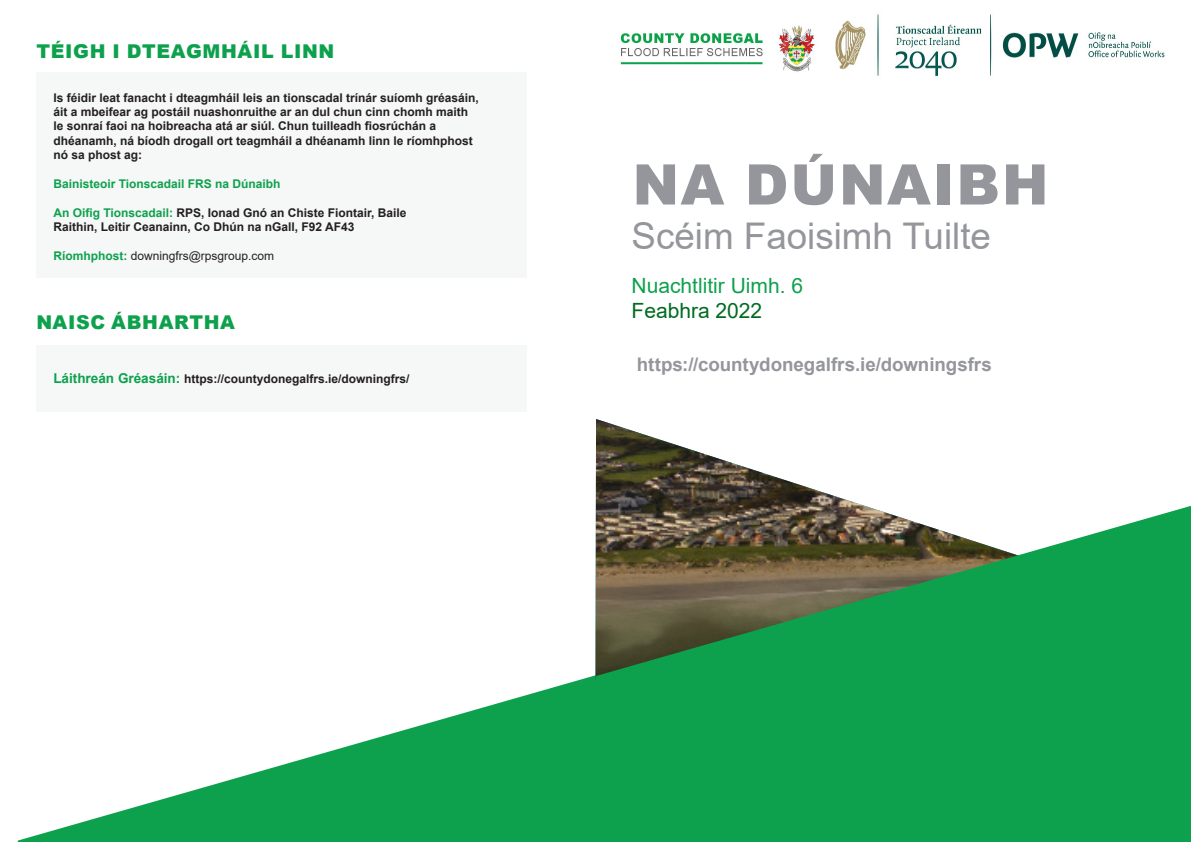
<style>
.page{position:relative;width:1191px;height:842px;background:#fff}
.page>*{position:absolute;margin:0;border:0;box-sizing:border-box;transform-origin:0 0}
.t1{font:900 56px "Arial";letter-spacing:.035em;color:#94969c}
.Webaddress{font:36.8px "Arial";color:#94969c}
.Webaddress-2{font:21px/25.2px "Arial";color:#0da14d}
.t2{font:900 19px "Arial";letter-spacing:.035em;color:#0da14d}
.Webaddress-3{font:700 18.8px "Arial";color:#94969c}
.t3{font:700 12px "Arial";color:#231f20}
.t4{font:700 12px "Arial";color:#0da14d}
.t5{font:12px "Arial";color:#231f20}
.s1{color:#0da14d}
.s2{font-weight:700;color:#0da14d}
.s3{font-size:13.5px;color:#0da14d}
.s4{color:#006b20}
</style>
<div class="page">
<img style="left:620px;top:14px;width:545px;height:62px">
<div style="left:36px;top:72px;width:490px;height:205px;background:#f6f7f7"></div>
<div style="left:36px;top:345px;width:490px;height:66px;background:#f6f7f7"></div>
<svg style="left:18px;top:675px;width:577px;height:167px;fill:#12a351"></svg>
<img style="left:595px;top:419px;width:596px;height:87px">
<svg style="left:595px;top:506px;width:596px;height:336px;background:#299551"></svg>
<p class="t2" style="left:36px;top:37px;width:299px">TÉIGH I DTEAGMHÁIL LINN</p>
<p class="t3" style="left:53px;top:89px;width:427px">Is féidir leat fanacht i dteagmháil leis an tionscadal trínár suíomh gréasáin,</p>
<p class="t3" style="left:53px;top:103px;width:416px">áit a mbeifear ag postáil nuashonruithe ar an dul chun cinn chomh maith</p>
<p class="t3" style="left:53px;top:118px;width:384px">le sonraí faoi na hoibreacha atá ar siúl. Chun tuilleadh fiosrúchán a</p>
<p class="t3" style="left:53px;top:132px;width:421px">dhéanamh, ná bíodh drogall ort teagmháil a dhéanamh linn le ríomhphost</p>
<p class="t3" style="left:53px;top:147px;width:90px">nó sa phost ag:</p>
<p class="t4" style="left:53px;top:175px;width:229px">Bainisteoir Tionscadail FRS na Dúnaibh</p>
<p class="t3" style="left:53px;top:204px;width:355px"><span class="s1">An Oifig Tionscadail:</span> RPS, Ionad Gnó an Chiste Fiontair, Baile</p>
<p class="t3" style="left:53px;top:219px;width:302px">Raithin, Leitir Ceanainn, Co Dhún na nGall, F92 AF43</p>
<p class="t5" style="left:53px;top:247px;width:222px"><span class="s2">Ríomhphost:</span> downingfrs@rpsgroup.com</p>
<p class="t2" style="left:36px;top:308px;width:200px">NAISC ÁBHARTHA</p>
<p class="t3" style="left:53px;top:370px;width:358px"><span class="s3">Láithreán Gréasáin:</span> https://countydonegalfrs.ie/downingfrs/</p>
<p class="t1" style="left:632px;top:144px;width:417px">NA DÚNAIBH</p>
<p class="Webaddress" style="left:631px;top:210px;width:361px">Scéim Faoisimh Tuilte</p>
<p class="Webaddress-2" style="left:631px;top:273px;width:173px">Nuachtlitir Uimh. 6<br><span class="s4">Feabhra</span> <span class="s4">202</span><span class="s4">2</span></p>
<p class="Webaddress-3" style="left:636px;top:351px;width:356px">https://countydonegalfrs.ie/downingsfrs</p>
</div>
